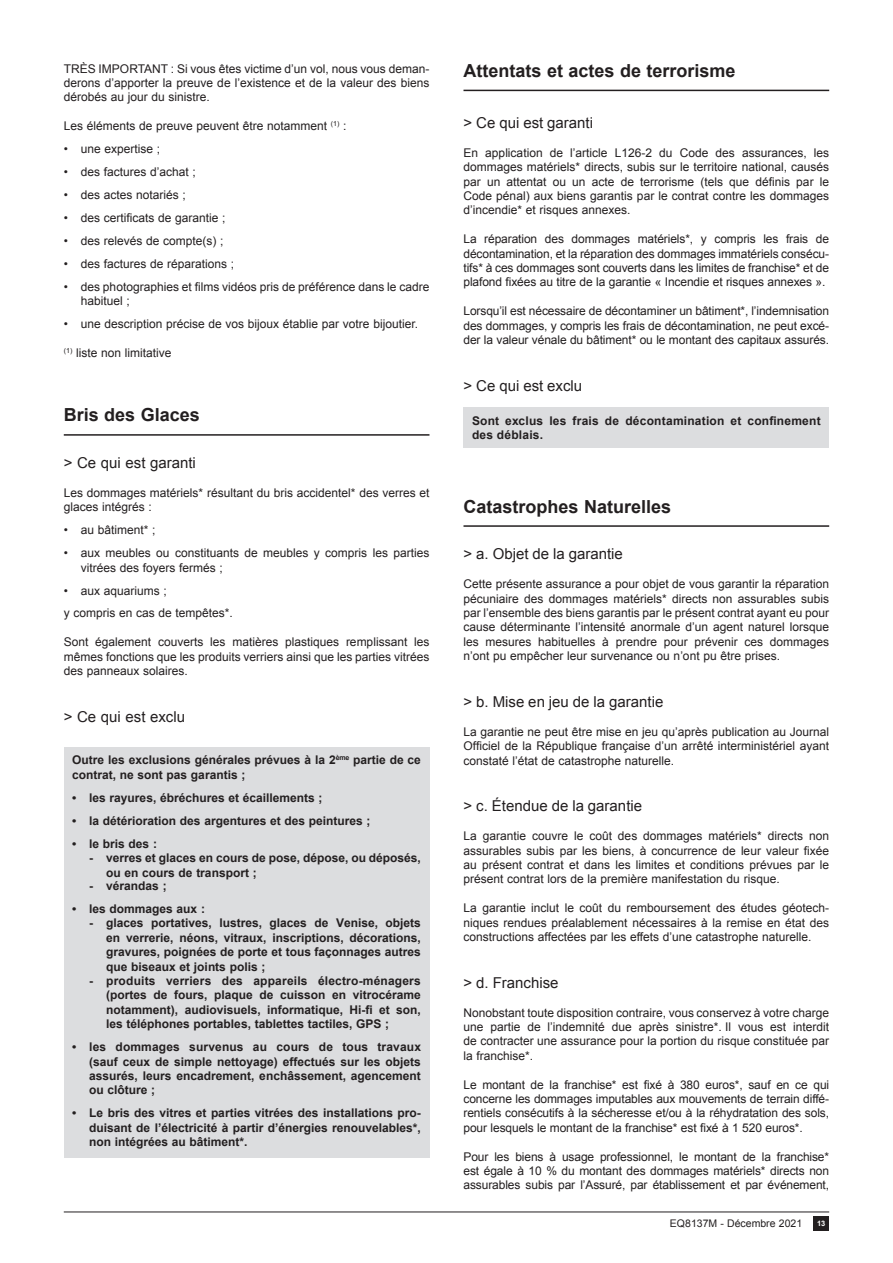
<style>
.page{position:relative;width:893px;height:1263px;background:#fff}
.page>*{position:absolute;margin:0;border:0;box-sizing:border-box;transform-origin:0 0}
.t1{font:700 18px "Arial";color:#231f20}
.t2{font:15px "Arial";color:#231f20}
.t3{font:12px/14.4px "Arial";color:#231f20;text-align:justify}
.t4{font:700 12px/14.4px "Arial";color:#231f20;text-align:justify}
.t5{font:700 12px/14.4px "Arial";letter-spacing:.02em;color:#231f20}
.t6{font:10.5px "Arial";color:#231f20}
.t7{font:700 7.5px "Arial";color:#fff}
</style>
<div class="page">
<hr style="left:64px;top:1211px;width:765px;height:1px;background:#231f20">
<div style="left:813px;top:1216px;width:16px;height:15px;background:#231f20"></div>
<hr style="left:64px;top:434px;width:365px;height:2px;background:#231f20">
<div style="left:64px;top:747px;width:365px;height:410px;background:#dcdddf"></div>
<hr style="left:463px;top:90px;width:366px;height:1px;background:#231f20">
<hr style="left:463px;top:525px;width:366px;height:2px;background:#231f20">
<div style="left:463px;top:408px;width:366px;height:40px;background:#dcdddf"></div>
<p class="t3" style="left:64px;top:61px;width:367px">TRÈS IMPORTANT : Si vous êtes victime d’un vol, nous vous deman&shy;derons d’apporter la preuve de l’existence et de la valeur des biens dérobés au jour du sinistre.</p>
<p class="t3" style="left:64px;top:119px;width:284px">Les éléments de preuve peuvent être notamment <sup>(1)</sup> :</p>
<p class="t3" style="left:64px;top:142px;width:98px">• une expertise ;</p>
<p class="t3" style="left:64px;top:165px;width:134px">• des factures d’achat ;</p>
<p class="t3" style="left:64px;top:188px;width:124px">• des actes notariés ;</p>
<p class="t3" style="left:64px;top:210px;width:163px">• des certificats de garantie ;</p>
<p class="t3" style="left:64px;top:233px;width:161px">• des relevés de compte(s) ;</p>
<p class="t3" style="left:64px;top:256px;width:172px">• des factures de réparations ;</p>
<p class="t3" style="left:81px;top:279px;width:350px;text-indent:-17px">• des photographies et films vidéos pris de préférence dans le cadre habituel ;</p>
<p class="t3" style="left:64px;top:316px;width:356px">• une description précise de vos bijoux établie par votre bijoutier.</p>
<p class="t3" style="left:64px;top:345px;width:109px"><sup>(1)</sup> liste non limitative</p>
<h1 class="t1" style="left:64px;top:403px;width:138px">Bris des Glaces</h1>
<p class="t2" style="left:64px;top:453px;width:134px">&gt; Ce qui est garanti</p>
<p class="t3" style="left:64px;top:486px;width:367px">Les dommages matériels* résultant du bris accidentel* des verres et glaces intégrés :</p>
<p class="t3" style="left:64px;top:523px;width:93px">• au bâtiment* ;</p>
<p class="t3" style="left:81px;top:546px;width:350px;text-indent:-17px">• aux meubles ou constituants de meubles y compris les parties vitrées des foyers fermés ;</p>
<p class="t3" style="left:64px;top:579px;width:171px;line-height:23px">• aux aquariums ;<br>y compris en cas de tempêtes*.</p>
<p class="t3" style="left:64px;top:635px;width:367px">Sont également couverts les matières plastiques remplissant les mêmes fonctions que les produits verriers ainsi que les parties vitrées des panneaux solaires.</p>
<p class="t2" style="left:64px;top:707px;width:123px">&gt; Ce qui est exclu</p>
<p class="t4" style="left:72px;top:753px;width:350px;line-height:15px">Outre les exclusions générales prévues à la 2<sup>ème</sup> partie de ce contrat, ne sont pas garantis ;</p>
<p class="t4" style="left:72px;top:791px;width:252px">• les rayures, ébréchures et écaillements ;</p>
<p class="t4" style="left:72px;top:814px;width:300px">• la détérioration des argentures et des peintures ;</p>
<p class="t4" style="left:72px;top:837px;width:86px">• le bris des :</p>
<p class="t4" style="left:106px;top:851px;width:316px;text-indent:-17px">- verres et glaces en cours de pose, dépose, ou déposés, ou en cours de transport ;</p>
<p class="t4" style="left:89px;top:879px;width:79px">- vérandas ;</p>
<p class="t4" style="left:72px;top:902px;width:134px">• les dommages aux :</p>
<p class="t4" style="left:106px;top:916px;width:316px;text-indent:-17px">- glaces portatives, lustres, glaces de Venise, objets en verrerie, néons, vitraux, inscriptions, décorations, gravures, poignées de porte et tous façonnages autres que biseaux et joints polis ;</p>
<p class="t4" style="left:106px;top:974px;width:316px;text-indent:-17px">- produits verriers des appareils électro-ménagers (portes de fours, plaque de cuisson en vitrocérame notamment), audiovisuels, informatique, Hi-fi et son, les téléphones portables, tablettes tactiles, GPS ;</p>
<p class="t4" style="left:89px;top:1040px;width:333px;text-indent:-17px">• les dommages survenus au cours de tous travaux (sauf ceux de simple nettoyage) effectués sur les objets assurés, leurs encadrement, enchâssement, agencement ou clôture ;</p>
<p class="t4" style="left:89px;top:1106px;width:333px;text-indent:-17px">• Le bris des vitres et parties vitrées des installations pro&shy;duisant de l’électricité à partir d’énergies renouvelables*, non intégrées au bâtiment*.</p>
<h1 class="t1" style="left:463px;top:59px;width:274px">Attentats et actes de terrorisme</h1>
<p class="t2" style="left:463px;top:113px;width:131px">&gt; Ce qui est garanti</p>
<p class="t3" style="left:463px;top:145px;width:367px">En application de l’article L126-2 du Code des assurances, les dommages matériels* directs, subis sur le territoire national, causés par un attentat ou un acte de terrorisme (tels que définis par le Code pénal) aux biens garantis par le contrat contre les dommages d’incendie* et risques annexes.</p>
<p class="t3" style="left:463px;top:232px;width:367px">La réparation des dommages matériels*, y compris les frais de décontamination, et la réparation des dommages immatériels consécu&shy;tifs* à ces dommages sont couverts dans les limites de franchise* et de plafond fixées au titre de la garantie « Incendie et risques annexes ».</p>
<p class="t3" style="left:463px;top:304px;width:367px">Lorsqu’il est nécessaire de décontaminer un bâtiment*, l’indemnisation des dommages, y compris les frais de décontamination, ne peut excé&shy;der la valeur vénale du bâtiment* ou le montant des capitaux assurés.</p>
<p class="t2" style="left:463px;top:376px;width:120px">&gt; Ce qui est exclu</p>
<p class="t5" style="left:472px;top:414px;width:350px">Sont exclus les frais de décontamination et confinement des déblais.</p>
<h1 class="t1" style="left:463px;top:494px;width:209px">Catastrophes Naturelles</h1>
<p class="t2" style="left:463px;top:544px;width:161px">&gt; a. Objet de la garantie</p>
<p class="t3" style="left:463px;top:577px;width:367px">Cette présente assurance a pour objet de vous garantir la réparation pécuniaire des dommages matériels* directs non assurables subis par l’ensemble des biens garantis par le présent contrat ayant eu pour cause déterminante l’intensité anormale d’un agent naturel lorsque les mesures habituelles à prendre pour prévenir ces dommages n’ont pu empêcher leur survenance ou n’ont pu être prises.</p>
<p class="t2" style="left:463px;top:692px;width:201px">&gt; b. Mise en jeu de la garantie</p>
<p class="t3" style="left:463px;top:724px;width:367px">La garantie ne peut être mise en jeu qu’après publication au Journal Officiel de la République française d’un arrêté interministériel ayant constaté l’état de catastrophe naturelle.</p>
<p class="t2" style="left:463px;top:796px;width:180px">&gt; c. Étendue de la garantie</p>
<p class="t3" style="left:463px;top:829px;width:367px">La garantie couvre le coût des dommages matériels* directs non assurables subis par les biens, à concurrence de leur valeur fixée au présent contrat et dans les limites et conditions prévues par le présent contrat lors de la première manifestation du risque.</p>
<p class="t3" style="left:463px;top:901px;width:367px">La garantie inclut le coût du remboursement des études géotech&shy;niques rendues préalablement nécessaires à la remise en état des constructions affectées par les effets d’une catastrophe naturelle.</p>
<p class="t2" style="left:463px;top:973px;width:97px">&gt; d. Franchise</p>
<p class="t3" style="left:463px;top:1005px;width:367px">Nonobstant toute disposition contraire, vous conservez à votre charge une partie de l’indemnité due après sinistre*. Il vous est interdit de contracter une assurance pour la portion du risque constituée par la franchise*.</p>
<p class="t3" style="left:463px;top:1077px;width:367px">Le montant de la franchise* est fixé à 380 euros*, sauf en ce qui concerne les dommages imputables aux mouvements de terrain diffé&shy;rentiels consécutifs à la sécheresse et/ou à la réhydratation des sols, pour lesquels le montant de la franchise* est fixé à 1 520 euros*.</p>
<p class="t3" style="left:464px;top:1149px;width:367px">Pour les biens à usage professionnel, le montant de la franchise* est égale à 10 % du montant des dommages matériels* directs non assurables subis par l’Assuré, par établissement et par événement,</p>
<p class="t6" style="left:670px;top:1217px;width:134px">EQ8137M - Décembre 2021</p>
<p class="t7" style="left:817px;top:1219px;width:10px">13</p>
</div>
